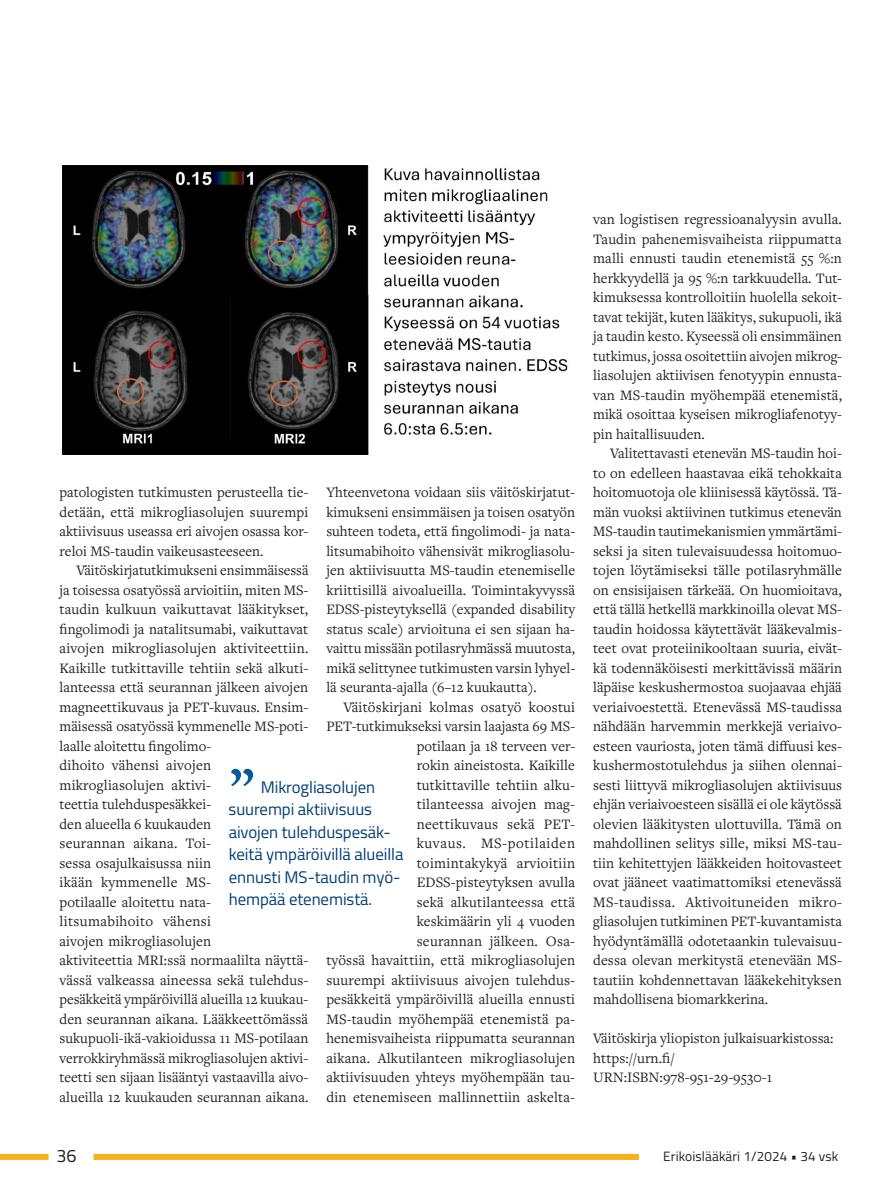
<style>
.page{position:relative;width:893px;height:1191px;background:#fff}
.page>*{position:absolute;margin:0;border:0;box-sizing:border-box;transform-origin:0 0}
.t1{font:18px "Titillium Web";color:#231f20}
.t2{font:16.8px/22.5px "Titillium Web";letter-spacing:-.005em;color:#013f75}
.t3{font:15px/19.5px "Freight Text Pro";letter-spacing:.005em;color:#231f20;text-align:justify}
.t4{font:13.5px "Titillium Web";letter-spacing:.01em;color:#231f20}
</style>
<div class="page">
<div style="left:94px;top:1154px;width:545px;height:6px;background:#faaf18"></div>
<div style="left:0;top:1154px;width:49px;height:6px;background:#faaf18"></div>
<svg style="left:231px;top:769px;width:22px;height:17px"></svg>
<img style="left:62px;top:165px;width:506px;height:290px">
<p class="t3" style="left:60px;top:482px;width:250px">patologisten tutkimusten perusteella tie&shy;detään, että mikrogliasolujen suurempi aktiivisuus useassa eri aivojen osassa kor&shy;reloi MS-taudin vaikeusasteeseen.</p>
<p class="t3" style="left:60px;top:560px;width:250px;text-align:left;text-indent:17px">Väitöskirjatutkimukseni ensimmäisessä ja toisessa osatyössä arvioitiin, miten MS&shy;taudin kulkuun vaikuttavat lääkitykset, fingolimodi ja natalitsumabi, vaikuttavat aivojen mikrogliasolujen aktiviteettiin.<br>Kaikille tutkittaville tehtiin sekä alkuti&shy;lanteessa että seurannan jälkeen aivojen magneettikuvaus ja PET-kuvaus. Ensim&shy;mäisessä osatyössä kymmenelle MS-poti&shy;laalle aloitettu fingolimo-<br>dihoito vähensi aivojen mikrogliasolujen aktivi-<br>teettia tulehduspesäkkei-<br>den alueella 6 kuukauden<br>seurannan aikana. Toi-<br>sessa osajulkaisussa niin<br>ikään kymmenelle MS-<br>potilaalle aloitettu nata&shy;litsumabihoito vähensi<br>aivojen mikrogliasolujen<br>aktiviteettia MRI:ssä normaalilta näyttä&shy;vässä valkeassa aineessa sekä tulehdus&shy;pesäkkeitä ympäröivillä alueilla 12 kuukau&shy;den seurannan aikana. Lääkkeettömässä sukupuoli-ikä-vakioidussa 11 MS-potilaan verrokkiryhmässä mikrogliasolujen aktivi&shy;teetti sen sijaan lisääntyi vastaavilla aivo&shy;alueilla 12 kuukauden seurannan aikana.</p>
<p class="t3" style="left:326px;top:482px;width:250px">Yhteenvetona voidaan siis väitöskirjatut&shy;kimukseni ensimmäisen ja toisen osatyön suhteen todeta, että fingolimodi- ja nata&shy;litsumabihoito vähensivät mikrogliasolu&shy;jen aktiivisuutta MS-taudin etenemiselle kriittisillä aivoalueilla. Toimintakyvyssä EDSS-pisteytyksellä (expanded disability status scale) arvioituna ei sen sijaan ha&shy;vaittu missään potilasryhmässä muutosta, mikä selittynee tutkimusten varsin lyhyel&shy;lä seuranta-ajalla (6–12 kuukautta).</p>
<p class="t3" style="left:326px;top:696px;width:250px;text-align:right">Väitöskirjani kolmas osatyö koostui PET-tutkimukseksi varsin laajasta 69 MS&shy;potilaan ja 18 terveen ver-<br>rokin aineistosta. Kaikille<br>tutkittaville tehtiin alku-<br>tilanteessa aivojen mag-<br>neettikuvaus sekä PET-<br>kuvaus. MS-potilaiden toimintakykyä arvioitiin EDSS-pisteytyksen avulla<br>sekä alkutilanteessa että<br>keskimäärin yli 4 vuoden<br>seurannan jälkeen. Osa-<br>työssä havaittiin, että mikrogliasolujen suurempi aktiivisuus aivojen tulehdus&shy;pesäkkeitä ympäröivillä alueilla ennusti MS-taudin myöhempää etenemistä pa&shy;henemisvaiheista riippumatta seurannan aikana. Alkutilanteen mikrogliasolujen aktiivisuuden yhteys myöhempään tau&shy;din etenemiseen mallinnettiin askelta-</p>
<p class="t2" style="left:229px;top:775px;width:176px;text-indent:32px">Mikrogliasolujen suurempi aktiivisuus aivojen tulehduspesäk&shy;keitä ympäröivillä alueilla ennusti MS-taudin myö&shy;hempää etenemistä.</p>
<p class="t3" style="left:593px;top:209px;width:250px">van logistisen regressioanalyysin avulla.<br>Taudin pahenemisvaiheista riippumatta malli ennusti taudin etenemistä 55 %:n herkkyydellä ja 95 %:n tarkkuudella. Tut&shy;kimuksessa kontrolloitiin huolella sekoit&shy;tavat tekijät, kuten lääkitys, sukupuoli, ikä ja taudin kesto. Kyseessä oli ensimmäinen tutkimus, jossa osoitettiin aivojen mikrog&shy;liasolujen aktiivisen fenotyypin ennusta&shy;van MS-taudin myöhempää etenemistä, mikä osoittaa kyseisen mikrogliafenotyy&shy;pin haitallisuuden.</p>
<p class="t3" style="left:593px;top:443px;width:250px;text-indent:17px">Valitettavasti etenevän MS-taudin hoi&shy;to on edelleen haastavaa eikä tehokkaita hoitomuotoja ole kliinisessä käytössä. Tä&shy;män vuoksi aktiivinen tutkimus etenevän MS-taudin tautimekanismien ymmärtämi&shy;seksi ja siten tulevaisuudessa hoitomuo&shy;tojen löytämiseksi tälle potilasryhmälle on ensisijaisen tärkeää. On huomioitava, että tällä hetkellä markkinoilla olevat MS&shy;taudin hoidossa käytettävät lääkevalmis&shy;teet ovat proteiinikooltaan suuria, eivät&shy;kä todennäköisesti merkittävissä määrin läpäise keskushermostoa suojaavaa ehjää veriaivoestettä. Etenevässä MS-taudissa nähdään harvemmin merkkejä veriaivo&shy;esteen vauriosta, joten tämä diffuusi kes&shy;kushermostotulehdus ja siihen olennai&shy;sesti liittyvä mikrogliasolujen aktiivisuus ehjän veriaivoesteen sisällä ei ole käytössä olevien lääkitysten ulottuvilla. Tämä on mahdollinen selitys sille, miksi MS-tau&shy;tiin kehitettyjen lääkkeiden hoitovasteet ovat jääneet vaatimattomiksi etenevässä MS-taudissa. Aktivoituneiden mikro&shy;gliasolujen tutkiminen PET-kuvantamista hyödyntämällä odotetaankin tulevaisuu&shy;dessa olevan merkitystä etenevään MS&shy;tautiin kohdennettavan lääkekehityksen mahdollisena biomarkkerina.</p>
<p class="t3" style="left:593px;top:1028px;width:242px;text-align:left">Väitöskirja yliopiston julkaisuarkistossa: https://urn.fi/<br>URN:ISBN:978-951-29-9530-1</p>
<p class="t1" style="left:57px;top:1142px;width:21px">36</p>
<p class="t4" style="left:663px;top:1146px;width:177px">Erikoislääkäri 1/2024 • 34 vsk</p>
</div>
